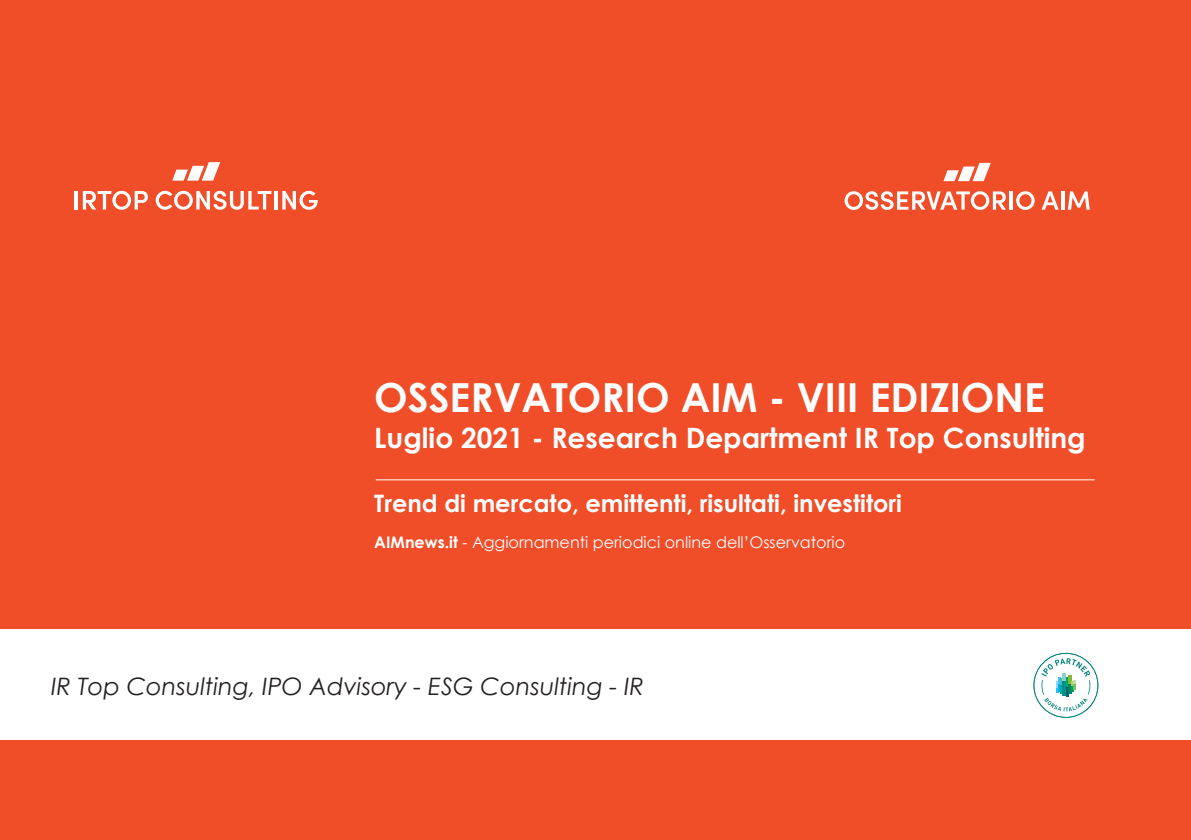
<style>
.page{position:relative;width:1191px;height:840px;background:#fff}
.page>*{position:absolute;margin:0;border:0;box-sizing:border-box;transform-origin:0 0}
.t1{font:700 40px "Century Gothic";color:#fff}
.t2{font:700 28px "Century Gothic";color:#fff}
.Prima_Pagina_Cogeme{font:700 24px "Century Gothic";color:#fff}
.t3{font:italic 24px "Century Gothic";color:#231f20}
.Prima_Pagina_Cogeme-2{font:16px "Century Gothic";color:#fff}
.s1{font-weight:700}
</style>
<div class="page">
<div style="left:0;top:0;width:1191px;height:628px;background:#f04d29"></div>
<div style="left:0;top:740px;width:1191px;height:99px;background:#f04d29"></div>
<hr style="left:376px;top:479px;width:718px;height:1px;background:#fff">
<svg style="left:1033px;top:652px;width:65px;height:65px"></svg>
<hr style="left:75px;top:191px;width:3px;height:18px;background:#fff">
<svg style="left:83px;top:191px;width:65px;height:19px"></svg>
<svg style="left:156px;top:191px;width:115px;height:19px"></svg>
<hr style="left:274px;top:191px;width:4px;height:18px;background:#fff">
<svg style="left:282px;top:191px;width:36px;height:19px"></svg>
<svg style="left:172px;top:162px;width:48px;height:18px"></svg>
<svg style="left:943px;top:163px;width:47px;height:18px"></svg>
<svg style="left:844px;top:191px;width:162px;height:19px"></svg>
<hr style="left:1009px;top:191px;width:3px;height:18px;background:#fff">
<svg style="left:1016px;top:191px;width:18px;height:19px"></svg>
<svg style="left:1042px;top:191px;width:16px;height:18px"></svg>
<hr style="left:1061px;top:191px;width:3px;height:18px;background:#fff">
<svg style="left:1068px;top:191px;width:21px;height:18px"></svg>
<p class="t1" style="left:374px;top:367px;width:672px">OSSERVATORIO AIM - VIII EDIZIONE</p>
<p class="t2" style="left:374px;top:416px;width:713px">Luglio 2021 - Research Department IR Top Consulting</p>
<p class="Prima_Pagina_Cogeme" style="left:374px;top:484px;width:529px">Trend di mercato, emittenti, risultati, investitori</p>
<p class="Prima_Pagina_Cogeme-2" style="left:374px;top:530px;width:472px"><span class="s1">AIMnews.it</span> - Aggiornamenti periodici online dell’Osservatorio</p>
<p class="t3" style="left:51px;top:669px;width:594px">IR Top Consulting, IPO Advisory - ESG Consulting - IR</p>
</div>
